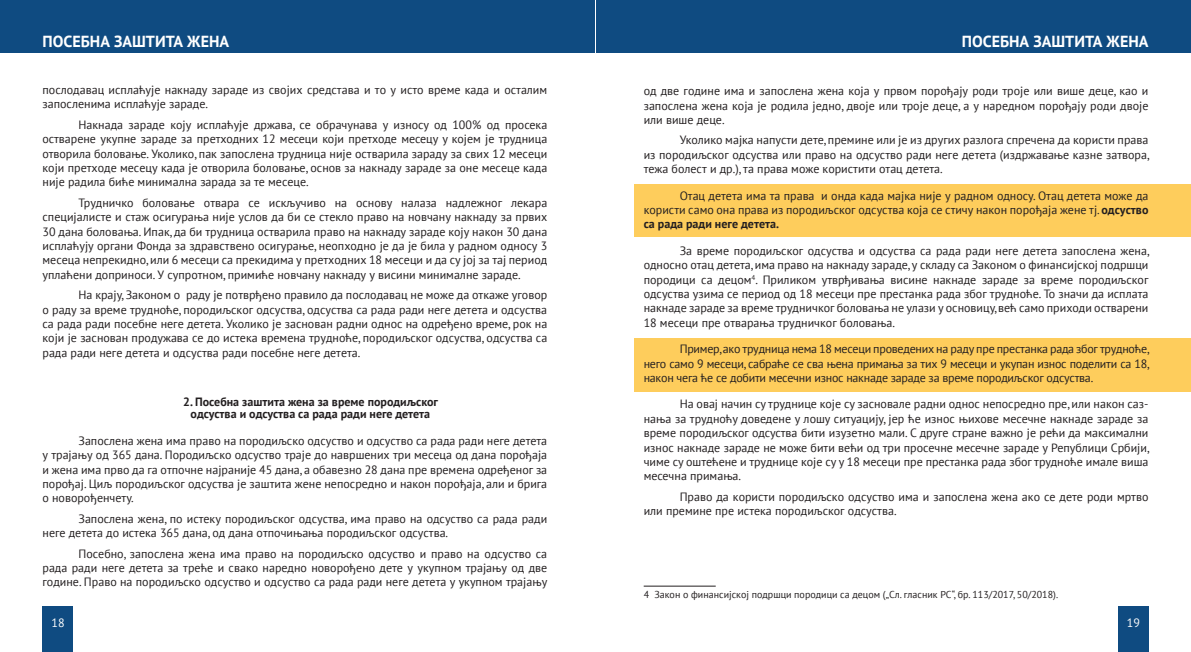
<style>
.page{position:relative;width:1191px;height:652px;background:#fff}
.page>*{position:absolute;margin:0;border:0;box-sizing:border-box;transform-origin:0 0}
.t1{font:700 16px "PT Sans";color:#fff}
.t2{font:12px/14.4px "PT Sans";color:#231f20;text-align:justify}
.t3{font:700 12px/12.4px "PT Sans";color:#231f20;text-align:center}
.t4{font:12px "PT Sans";color:#fff}
.t5{font:10px "PT Sans";color:#231f20}
.s1{font-weight:700}
</style>
<div class="page">
<div style="left:0;top:0;width:595px;height:53px;background:#0f4b81"></div>
<div style="left:596px;top:0;width:595px;height:53px;background:#0f4b81"></div>
<div style="left:43px;top:606px;width:30px;height:46px;background:#0f4b81"></div>
<div style="left:1118px;top:606px;width:30px;height:46px;background:#0f4b81"></div>
<div style="left:634px;top:185px;width:557px;height:52px;background:#fecd5c"></div>
<div style="left:634px;top:338px;width:557px;height:53px;background:#fecd5c"></div>
<hr style="left:643px;top:586px;width:72px;height:1px;background:#231f20">
<h1 class="t1" style="left:43px;top:31px;width:188px">ПОСЕБНА ЗАШТИТА ЖЕНА</h1>
<p class="t2" style="left:43px;top:82px;width:506px">послодавац исплаћује накнаду зараде из својих средстава и то у исто време када и осталим запосленима исплаћује зараде.</p>
<p class="t2" style="left:43px;top:117px;width:506px;text-indent:36px">Накнада зараде коју исплаћује држава, се обрачунава у износу од 100% од просека остварене укупне зараде за претходних 12 месеци који претходе месецу у којем је трудница отворила боловање. Уколико, пак запослена трудница није остварила зараду за свих 12 месеци који претходе месецу када је отворила боловање, основ за накнаду зараде за оне месеце када није радила биће минимална зарада за те месеце.</p>
<p class="t2" style="left:43px;top:195px;width:506px;text-indent:36px">Трудничко боловање отвара се искључиво на основу налаза надлежног лекара специјалисте и стаж осигурања није услов да би се стекло право на новчану накнаду за првих 30 дана боловања. Ипак, да би трудница остварила право на накнаду зараде коју након 30 дана исплаћују органи Фонда за здравствено осигурање, неопходно је да је била у радном односу 3 месеца непрекидно, или 6 месеци са прекидима у претходних 18 месеци и да су јој за тај период уплаћени доприноси. У супротном, примиће новчану накнаду у висини минималне зараде.</p>
<p class="t2" style="left:43px;top:288px;width:506px;text-indent:36px">На крају, Законом о раду је потврђено правило да послодавац не може да откаже уговор о раду за време трудноће, породиљског одсуства, одсуства са рада ради неге детета и одсуства са рада ради посебне неге детета. Уколико је заснован радни однос на одређено време, рок на који је заснован продужава се до истека времена трудноће, породиљског одсуства, одсуства са рада ради неге детета и одсуства ради посебне неге детета.</p>
<p class="t3" style="left:183px;top:395px;width:256px">2. Посебна заштита жена за време породиљског одсуства и одсуства са рада ради неге детета</p>
<p class="t2" style="left:43px;top:433px;width:506px;text-indent:36px">Запослена жена има право на породиљско одсуство и одсуство са рада ради неге детета у трајању од 365 дана. Породиљско одсуство траје до навршених три месеца од дана порођаја и жена има прво да га отпочне најраније 45 дана, а обавезно 28 дана пре времена одређеног за порођај. Циљ породиљског одсуства је заштита жене непосредно и након порођаја, али и брига о новорођенчету.</p>
<p class="t2" style="left:43px;top:511px;width:506px;text-indent:36px">Запослена жена, по истеку породиљског одсуства, има право на одсуство са рада ради неге детета до истека 365 дана, од дана отпочињања породиљског одсуства.</p>
<p class="t2" style="left:43px;top:546px;width:506px;text-indent:36px">Посебно, запослена жена има право на породиљско одсуство и право на одсуство са рада ради неге детета за треће и свако наредно новорођено дете у укупном трајању од две године. Право на породиљско одсуство и одсуство са рада ради неге детета у укупном трајању</p>
<h1 class="t1" style="left:961px;top:31px;width:188px">ПОСЕБНА ЗАШТИТА ЖЕНА</h1>
<p class="t2" style="left:643px;top:83px;width:506px">од две године има и запослена жена која у првом порођају роди троје или више деце, као и запослена жена која је родила једно, двоје или троје деце, а у наредном порођају роди двоје или више деце.</p>
<p class="t2" style="left:643px;top:133px;width:507px;text-indent:36px">Уколико мајка напусти дете, премине или је из других разлога спречена да користи права из породиљског одсуства или право на одсуство ради неге детета (издржавање казне затвора, тежа болест и др.), та права може користити отац детета.</p>
<p class="t2" style="left:643px;top:188px;width:506px;text-indent:36px">Отац детета има та права и онда када мајка није у радном односу. Отац детета може да користи само она права из породиљског одсуства која се стичу након порођаја жене тј. <span class="s1">одсуство са рада ради неге детета.</span></p>
<p class="t2" style="left:643px;top:243px;width:507px;text-indent:36px">За време породиљског одсуства и одсуства са рада ради неге детета запослена жена, односно отац детета, има право на накнаду зараде, у складу са Законом о финансијској подршци породици са децом<sup>4</sup>. Приликом утврђивања висине накнаде зараде за време породиљског одсуства узима се период од 18 месеци пре престанка рада због трудноће. То значи да исплата накнаде зараде за време трудничког боловања не улази у основицу, већ само приходи остварени 18 месеци пре отварања трудничког боловања.</p>
<p class="t2" style="left:643px;top:341px;width:507px;text-indent:36px">Пример, ако трудница нема 18 месеци проведених на раду пре престанка рада због трудноће, него само 9 месеци, сабраће се сва њена примања за тих 9 месеци и укупан износ поделити са 18, након чега ће се добити месечни износ накнаде зараде за време породиљског одсуства.</p>
<p class="t2" style="left:643px;top:397px;width:507px;text-indent:36px">На овај начин су труднице које су засновале радни однос непосредно пре, или након саз&shy;нања за трудноћу доведене у лошу ситуацију, јер ће износ њихове месечне накнаде зараде за време породиљског одсуства бити изузетно мали. С друге стране важно је рећи да максимални износ накнаде зараде не може бити већи од три просечне месечне зараде у Републици Србији, чиме су оштећене и труднице које су у 18 месеци пре престанка рада због трудноће имале виша месечна примања.</p>
<p class="t2" style="left:643px;top:489px;width:506px;text-indent:36px">Право да користи породиљско одсуство има и запослена жена ако се дете роди мртво или премине пре истека породиљског одсуства.</p>
<p class="t5" style="left:643px;top:588px;width:416px">4 Закон о финансијској подршци породици са децом („Сл. гласник РС“, бр. 113/2017, 50/2018).</p>
<p class="t4" style="left:52px;top:615px;width:15px">18</p>
<p class="t4" style="left:1126px;top:615px;width:15px">19</p>
</div>
